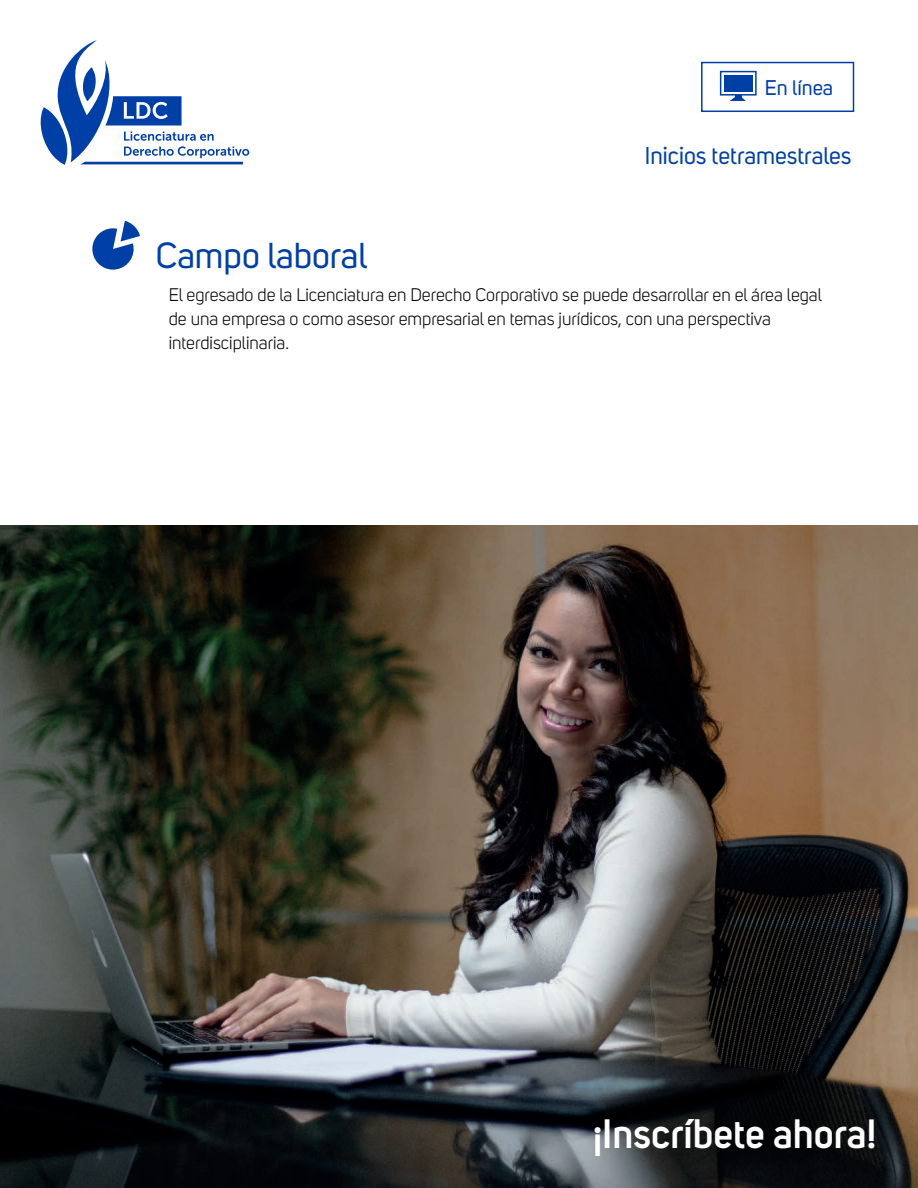
<style>
.page{position:relative;width:918px;height:1188px;background:#fff}
.page>*{position:absolute;margin:0;border:0;box-sizing:border-box;transform-origin:0 0}
.t1{font:600 40.5px "Uni Sans";color:#fff}
.t2{font:36px "Uni Sans";color:#0040a6}
.t3{font:24px "Uni Sans";color:#0040a6}
.t4{font:21px "Uni Sans";color:#0040a6}
.t5{font:18px/24px "Uni Sans";color:#040503}
</style>
<div class="page">
<svg style="left:40px;top:40px;width:209px;height:125px"></svg>
<img style="left:0;top:526px;width:918px;height:662px">
<div style="left:701px;top:62px;width:153px;height:50px;border:2px solid #0040a6"></div>
<div style="left:724px;top:75px;width:28px;height:17px;background:#0040a6"></div>
<div style="left:720px;top:71px;width:37px;height:25px;border:2px solid #0040a6"></div>
<svg style="left:730px;top:95px;width:16px;height:6px"></svg>
<svg style="left:92px;top:221px;width:48px;height:49px"></svg>
<p class="t4" style="left:765px;top:76px;width:70px">En línea</p>
<h3 class="t3" style="left:645px;top:142px;width:208px">Inicios tetramestrales</h3>
<h2 class="t2" style="left:156px;top:235px;width:213px">Campo laboral</h2>
<p class="t5" style="left:169px;top:283px;width:655px">El egresado de la Licenciatura en Derecho Corporativo se puede desarrollar en el área legal de una empresa o como asesor empresarial en temas jurídicos, con una perspectiva interdisciplinaria.</p>
<h1 class="t1" style="left:593px;top:1109px;width:285px">¡Inscríbete ahora!</h1>
</div>
